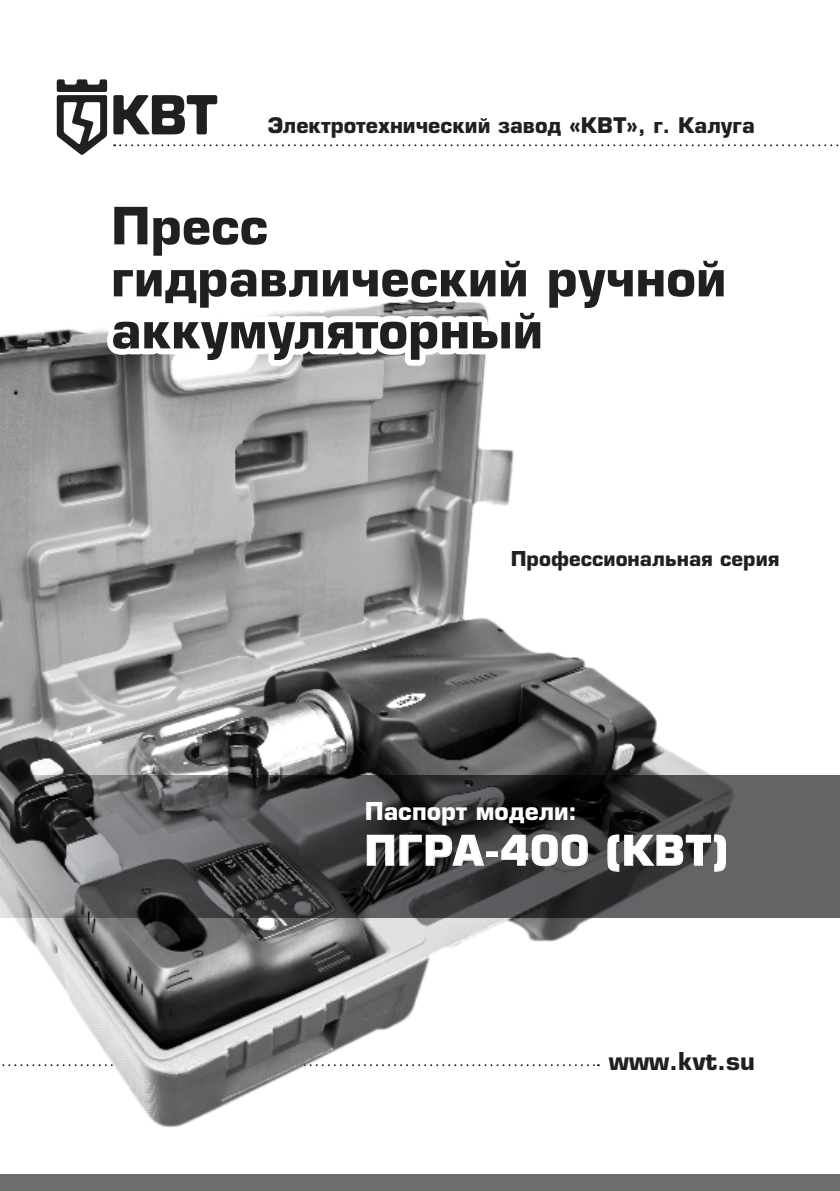
<style>
.page{position:relative;width:840px;height:1191px;background:#fff}
.page>*{position:absolute;margin:0;border:0;box-sizing:border-box;transform-origin:0 0}
.t1{font:700 50px/52px "Europe";color:#221f1f}
.t2{font:700 40px "Europe";letter-spacing:.025em;color:#fff}
.t3{font:700 24px "Europe";color:#fff}
.t4{font:700 24px "Europe";color:#221f1f}
.t5{font:700 21px "Europe";color:#221f1f}
.t6{font:700 20px "Europe";color:#221f1f}
</style>
<div class="page">
<svg style="left:57px;top:79px;width:50px;height:76px"></svg>
<div style="left:0;top:1173px;width:839px;height:18px;background:#6c6e70"></div>
<svg style="left:113px;top:95px;width:726px;height:51px"></svg>
<img style="left:0;top:329px;width:754px;height:798px">
<img style="left:0;top:775px;width:838px;height:142px">
<svg style="left:366px;top:834px;width:118px;height:32px;background:#474748"></svg>
<svg style="left:500px;top:834px;width:88px;height:32px;background:#69696b"></svg>
<svg style="left:606px;top:834px;width:120px;height:38px;background:#575859"></svg>
<svg style="left:101px;top:299px;width:634px;height:73px"></svg>
<p class="t5" style="left:267px;top:117px;width:488px">Электротехнический завод «КВТ», г. Калуга</p>
<p class="t1" style="left:111px;top:205px;width:616px">Пресс<br>гидравлический ручной аккумуляторный</p>
<p class="t6" style="left:510px;top:550px;width:270px">Профессиональная серия</p>
<p class="t3" style="left:364px;top:801px;width:214px">Паспорт модели:</p>
<p class="t2" style="left:364px;top:835px;width:364px">ПГРА-400 (КВТ)</p>
<p class="t4" style="left:608px;top:1052px;width:147px">www.kvt.su</p>
</div>
